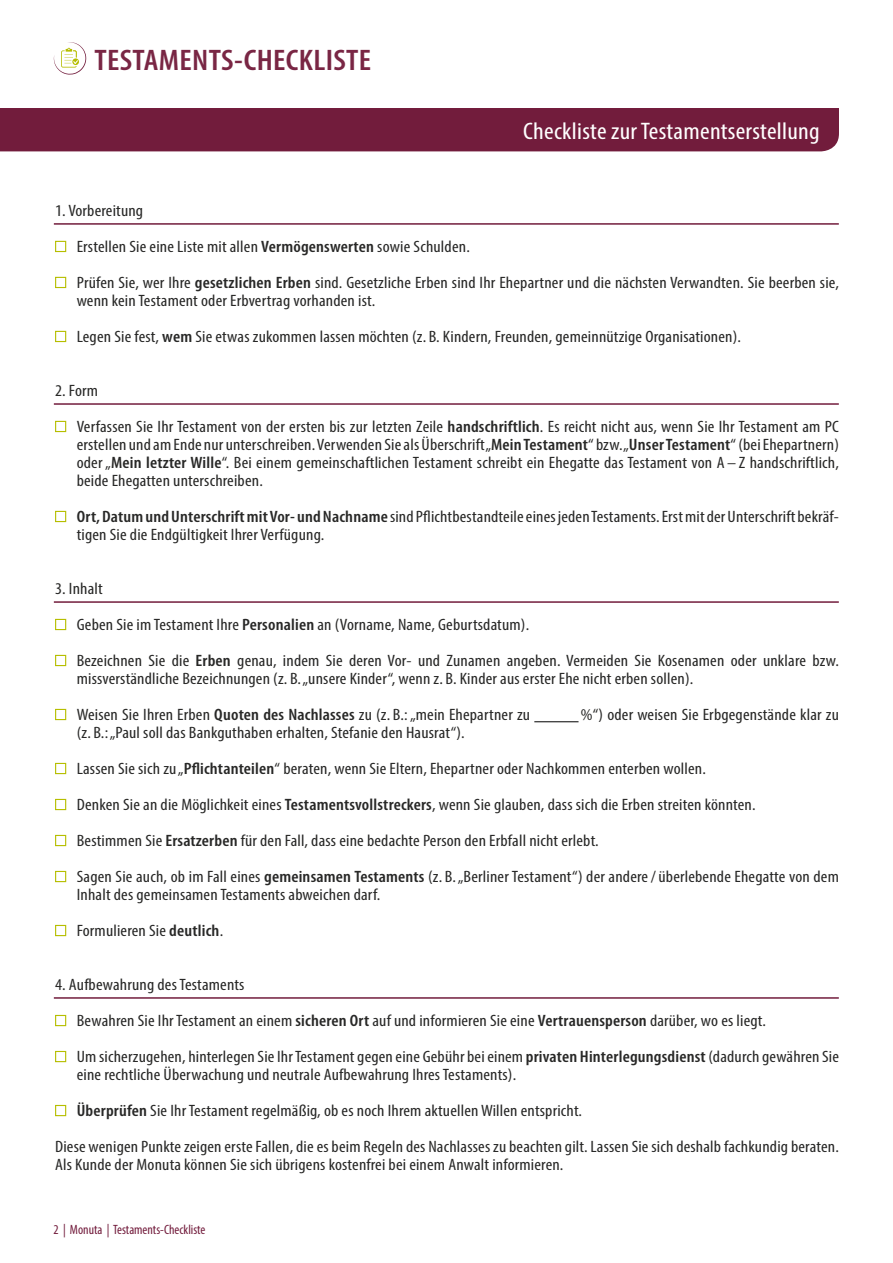
<style>
.page{position:relative;width:893px;height:1263px;background:#fff}
.page>*{position:absolute;margin:0;border:0;box-sizing:border-box;transform-origin:0 0}
.t1{font:600 condensed 29.85px "Myriad Pro";letter-spacing:.01em;color:#792644;scale:1.1 1}
.t2{font:condensed 24px "Myriad Pro";letter-spacing:.01em;color:#fff;scale:1.1 1}
.t3{font:condensed 16.5px/36px "Myriad Pro";letter-spacing:.01em;color:#282827;scale:1.1 1}
.t4{font:condensed 13.5px "Myriad Pro";color:#721c3c}
.s1{font-weight:600}
</style>
<div class="page">
<svg style="left:54px;top:42px;width:32px;height:33px"></svg>
<div style="left:0;top:108px;width:839px;height:43px;background:#721c3c"></div>
<hr style="left:534px;top:721px;width:44px;height:1px;background:#000">
<div style="left:55px;top:241px;width:11px;height:11px;border:1px solid #b6be00"></div>
<div style="left:55px;top:277px;width:11px;height:11px;border:1px solid #b6be00"></div>
<div style="left:55px;top:331px;width:11px;height:11px;border:1px solid #b6be00"></div>
<div style="left:55px;top:421px;width:11px;height:11px;border:1px solid #b6be00"></div>
<div style="left:55px;top:511px;width:11px;height:11px;border:1px solid #b6be00"></div>
<div style="left:55px;top:619px;width:11px;height:11px;border:1px solid #b6be00"></div>
<div style="left:55px;top:655px;width:11px;height:11px;border:1px solid #b6be00"></div>
<div style="left:55px;top:709px;width:11px;height:11px;border:1px solid #b6be00"></div>
<div style="left:55px;top:763px;width:11px;height:11px;border:1px solid #b6be00"></div>
<div style="left:55px;top:799px;width:11px;height:11px;border:1px solid #b6be00"></div>
<div style="left:55px;top:835px;width:11px;height:11px;border:1px solid #b6be00"></div>
<div style="left:55px;top:871px;width:11px;height:11px;border:1px solid #b6be00"></div>
<div style="left:55px;top:925px;width:11px;height:11px;border:1px solid #b6be00"></div>
<div style="left:55px;top:1015px;width:11px;height:11px;border:1px solid #b6be00"></div>
<div style="left:55px;top:1051px;width:11px;height:11px;border:1px solid #b6be00"></div>
<div style="left:55px;top:1105px;width:11px;height:11px;border:1px solid #b6be00"></div>
<hr style="left:54px;top:223px;width:785px;height:2px;background:#721c3c">
<hr style="left:54px;top:403px;width:785px;height:2px;background:#721c3c">
<hr style="left:54px;top:601px;width:785px;height:2px;background:#721c3c">
<hr style="left:54px;top:997px;width:785px;height:2px;background:#721c3c">
<h1 class="t1" style="left:94px;top:41px;width:253px">TESTAMENTS-CHECKLISTE</h1>
<h2 class="t2" style="left:523px;top:116px;width:271px">Checkliste zur Testamentserstellung</h2>
<p class="t3" style="left:77px;top:192px;width:694px;text-indent:-22px">1. Vorbereitung<br>Erstellen Sie eine Liste mit allen <span class="s1">Vermögenswerten</span> sowie Schulden.<br>Prüfen Sie, wer Ihre <span class="s1">gesetzlichen Erben</span> sind. Gesetzliche Erben sind Ihr Ehepartner und die nächsten Verwandten. Sie beerben sie,</p>
<p class="t3" style="left:77px;top:282px;width:605px">wenn kein Testament oder Erbvertrag vorhanden ist.<br>Legen Sie fest, <span class="s1">wem</span> Sie etwas zukommen lassen möchten (z. B. Kindern, Freunden, gemeinnützige Organisationen).</p>
<p class="t3" style="left:77px;top:372px;width:694px;text-indent:-22px">2. Form<br>Verfassen Sie Ihr Testament von der ersten bis zur letzten Zeile <span class="s1">handschriftlich</span>. Es reicht nicht aus, wenn Sie Ihr Testament am PC</p>
<p class="t3" style="left:77px;top:435px;width:694px;line-height:18px;text-align:justify">erstellen und am Ende nur unterschreiben. Verwenden Sie als Überschrift „<span class="s1">Mein Testament</span>“ bzw. „<span class="s1">Unser Testament</span>“ (bei Ehepartnern) oder „<span class="s1">Mein letzter Wille</span>“. Bei einem gemeinschaftlichen Testament schreibt ein Ehegatte das Testament von A – Z handschriftlich, beide Ehegatten unterschreiben.</p>
<p class="t3" style="left:77px;top:507px;width:694px;line-height:18px"><span class="s1">Ort, Datum und Unterschrift mit Vor- und Nachname</span> sind Pflichtbestandteile eines jeden Testaments. Erst mit der Unterschrift bekräf&shy;tigen Sie die Endgültigkeit Ihrer Verfügung.</p>
<p class="t3" style="left:77px;top:570px;width:694px;text-indent:-22px">3. Inhalt<br>Geben Sie im Testament Ihre <span class="s1">Personalien</span> an (Vorname, Name, Geburtsdatum).<br>Bezeichnen Sie die <span class="s1">Erben</span> genau, indem Sie deren Vor- und Zunamen angeben. Vermeiden Sie Kosenamen oder unklare bzw.</p>
<p class="t3" style="left:77px;top:660px;width:562px">missverständliche Bezeichnungen (z. B. „unsere Kinder“, wenn z. B. Kinder aus erster Ehe nicht erben sollen).<br>Weisen Sie Ihren Erben <span class="s1">Quoten des Nachlasses</span> zu (z. B.: „mein Ehepartner zu</p>
<p class="t3" style="left:581px;top:696px;width:236px">%“) oder weisen Sie Erbgegenstände klar zu</p>
<p class="t3" style="left:77px;top:714px;width:694px">(z. B.: „Paul soll das Bankguthaben erhalten, Stefanie den Hausrat“).<br>Lassen Sie sich zu „<span class="s1">Pflichtanteilen</span>“ beraten, wenn Sie Eltern, Ehepartner oder Nachkommen enterben wollen.<br>Denken Sie an die Möglichkeit eines <span class="s1">Testamentsvollstreckers</span>, wenn Sie glauben, dass sich die Erben streiten könnten.<br>Bestimmen Sie <span class="s1">Ersatzerben</span> für den Fall, dass eine bedachte Person den Erbfall nicht erlebt.<br>Sagen Sie auch, ob im Fall eines <span class="s1">gemeinsamen Testaments</span> (z. B. „Berliner Testament“) der andere/überlebende Ehegatte von dem</p>
<p class="t3" style="left:77px;top:876px;width:277px">Inhalt des gemeinsamen Testaments abweichen darf.<br>Formulieren Sie <span class="s1">deutlich</span>.</p>
<p class="t3" style="left:77px;top:966px;width:694px;text-indent:-22px">4. Aufbewahrung des Testaments<br>Bewahren Sie Ihr Testament an einem <span class="s1">sicheren Ort</span> auf und informieren Sie eine <span class="s1">Vertrauensperson</span> darüber, wo es liegt.<br>Um sicherzugehen, hinterlegen Sie Ihr Testament gegen eine Gebühr bei einem <span class="s1">privaten Hinterlegungsdienst</span> (dadurch gewähren Sie</p>
<p class="t3" style="left:77px;top:1056px;width:401px">eine rechtliche Überwachung und neutrale Aufbewahrung Ihres Testaments).</p>
<p class="t3" style="left:77px;top:1092px;width:461px"><span class="s1">Überprüfen</span> Sie Ihr Testament regelmäßig, ob es noch Ihrem aktuellen Willen entspricht.</p>
<p class="t3" style="left:55px;top:1128px;width:714px">Diese wenigen Punkte zeigen erste Fallen, die es beim Regeln des Nachlasses zu beachten gilt. Lassen Sie sich deshalb fachkundig beraten.</p>
<p class="t3" style="left:55px;top:1146px;width:464px">Als Kunde der Monuta können Sie sich übrigens kostenfrei bei einem Anwalt informieren.</p>
<p class="t4" style="left:54px;top:1222px;width:153px">2 | Monuta | Testaments-Checkliste</p>
</div>
